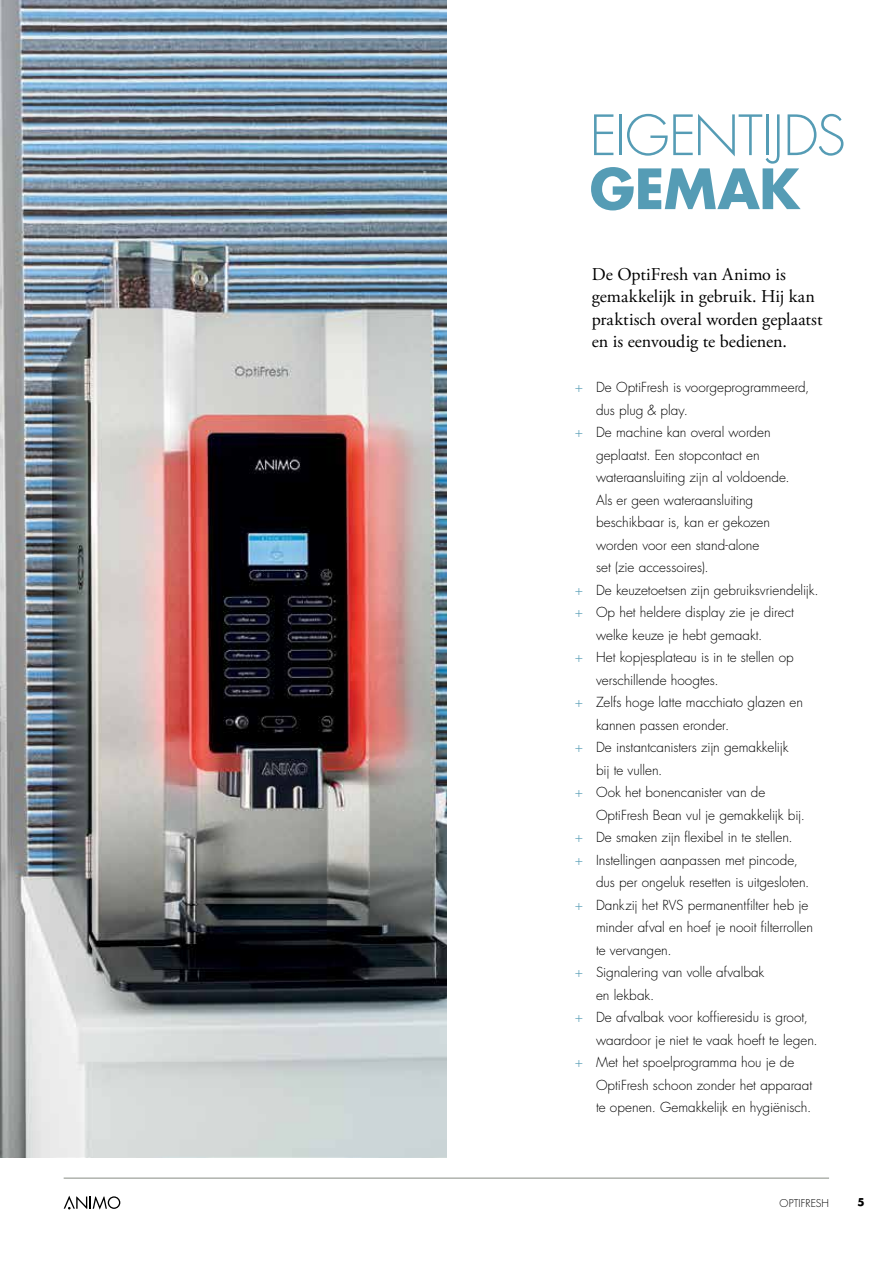
<style>
.page{position:relative;width:893px;height:1263px;background:#fff}
.page>*{position:absolute;margin:0;border:0;box-sizing:border-box;transform-origin:0 0}
.t1{font:300 54px "Futura Std";letter-spacing:-.015em;color:#559cb5}
.t2{font:700 54px "Futura Std";letter-spacing:-.01em;color:#559cb5}
.t3{font:18px/22.5px "Adobe Garamond Pro";color:#000}
.t4{font:300 13.5px "Futura Std";color:#000}
.t5{font:300 10.5px "Futura Std";letter-spacing:.01em;color:#000}
.t6{font:700 10.5px "Futura Std";color:#000}
.s1{color:#559cb5}
</style>
<div class="page">
<hr style="left:64px;top:1178px;width:765px;height:1px;background:#878c85">
<svg style="left:64px;top:1195px;width:56px;height:14px"></svg>
<img style="left:0;top:0;width:446px;height:1157px">
<h1 class="t1" style="left:590px;top:105px;width:258px">EIGENTIJDS</h1>
<h1 class="t2" style="left:590px;top:159px;width:212px">GEMAK</h1>
<h2 class="t3" style="left:592px;top:264px;width:232px">De OptiFresh van Animo is gemakkelijk in gebruik. Hij kan praktisch overal worden geplaatst en is eenvoudig te bedienen.</h2>
<p class="t4" style="left:575px;top:379px;width:236px"><span class="s1">+</span> De OptiFresh is voorgeprogrammeerd,</p>
<p class="t4" style="left:596px;top:402px;width:93px">dus plug &amp; play.</p>
<p class="t4" style="left:575px;top:425px;width:197px"><span class="s1">+</span> De machine kan overal worden</p>
<p class="t4" style="left:596px;top:447px;width:165px">geplaatst. Een stopcontact en</p>
<p class="t4" style="left:596px;top:470px;width:195px">wateraansluiting zijn al voldoende.</p>
<p class="t4" style="left:596px;top:492px;width:159px">Als er geen wateraansluiting</p>
<p class="t4" style="left:596px;top:515px;width:175px">beschikbaar is, kan er gekozen</p>
<p class="t4" style="left:596px;top:537px;width:165px">worden voor een stand-alone</p>
<p class="t4" style="left:596px;top:560px;width:114px">set (zie accessoires).</p>
<p class="t4" style="left:575px;top:582px;width:245px"><span class="s1">+</span> De keuzetoetsen zijn gebruiksvriendelijk.</p>
<p class="t4" style="left:575px;top:605px;width:221px"><span class="s1">+</span> Op het heldere display zie je direct</p>
<p class="t4" style="left:596px;top:627px;width:168px">welke keuze je hebt gemaakt.</p>
<p class="t4" style="left:575px;top:650px;width:220px"><span class="s1">+</span> Het kopjesplateau is in te stellen op</p>
<p class="t4" style="left:596px;top:672px;width:124px">verschillende hoogtes.</p>
<p class="t4" style="left:575px;top:695px;width:230px"><span class="s1">+</span> Zelfs hoge latte macchiato glazen en</p>
<p class="t4" style="left:596px;top:717px;width:135px">kannen passen eronder.</p>
<p class="t4" style="left:575px;top:740px;width:215px"><span class="s1">+</span> De instantcanisters zijn gemakkelijk</p>
<p class="t4" style="left:596px;top:762px;width:68px">bij te vullen.</p>
<p class="t4" style="left:575px;top:785px;width:192px"><span class="s1">+</span> Ook het bonencanister van de</p>
<p class="t4" style="left:596px;top:807px;width:210px">OptiFresh Bean vul je gemakkelijk bij.</p>
<p class="t4" style="left:575px;top:830px;width:220px"><span class="s1">+</span> De smaken zijn flexibel in te stellen.</p>
<p class="t4" style="left:575px;top:852px;width:225px"><span class="s1">+</span> Instellingen aanpassen met pincode,</p>
<p class="t4" style="left:596px;top:875px;width:215px">dus per ongeluk resetten is uitgesloten.</p>
<p class="t4" style="left:575px;top:897px;width:235px"><span class="s1">+</span> Dankzij het RVS permanentfilter heb je</p>
<p class="t4" style="left:596px;top:920px;width:218px">minder afval en hoef je nooit filterrollen</p>
<p class="t4" style="left:596px;top:942px;width:77px">te vervangen.</p>
<p class="t4" style="left:575px;top:965px;width:191px"><span class="s1">+</span> Signalering van volle afvalbak</p>
<p class="t4" style="left:596px;top:987px;width:60px">en lekbak.</p>
<p class="t4" style="left:575px;top:1010px;width:235px"><span class="s1">+</span> De afvalbak voor koffieresidu is groot,</p>
<p class="t4" style="left:596px;top:1032px;width:223px">waardoor je niet te vaak hoeft te legen.</p>
<p class="t4" style="left:575px;top:1055px;width:221px"><span class="s1">+</span> Met het spoelprogramma hou je de</p>
<p class="t4" style="left:596px;top:1077px;width:218px">OptiFresh schoon zonder het apparaat</p>
<p class="t4" style="left:596px;top:1100px;width:217px">te openen. Gemakkelijk en hygiënisch.</p>
<p class="t5" style="left:779px;top:1197px;width:51px">OPTIFRESH</p>
<p class="t6" style="left:857px;top:1197px;width:9px">5</p>
</div>
